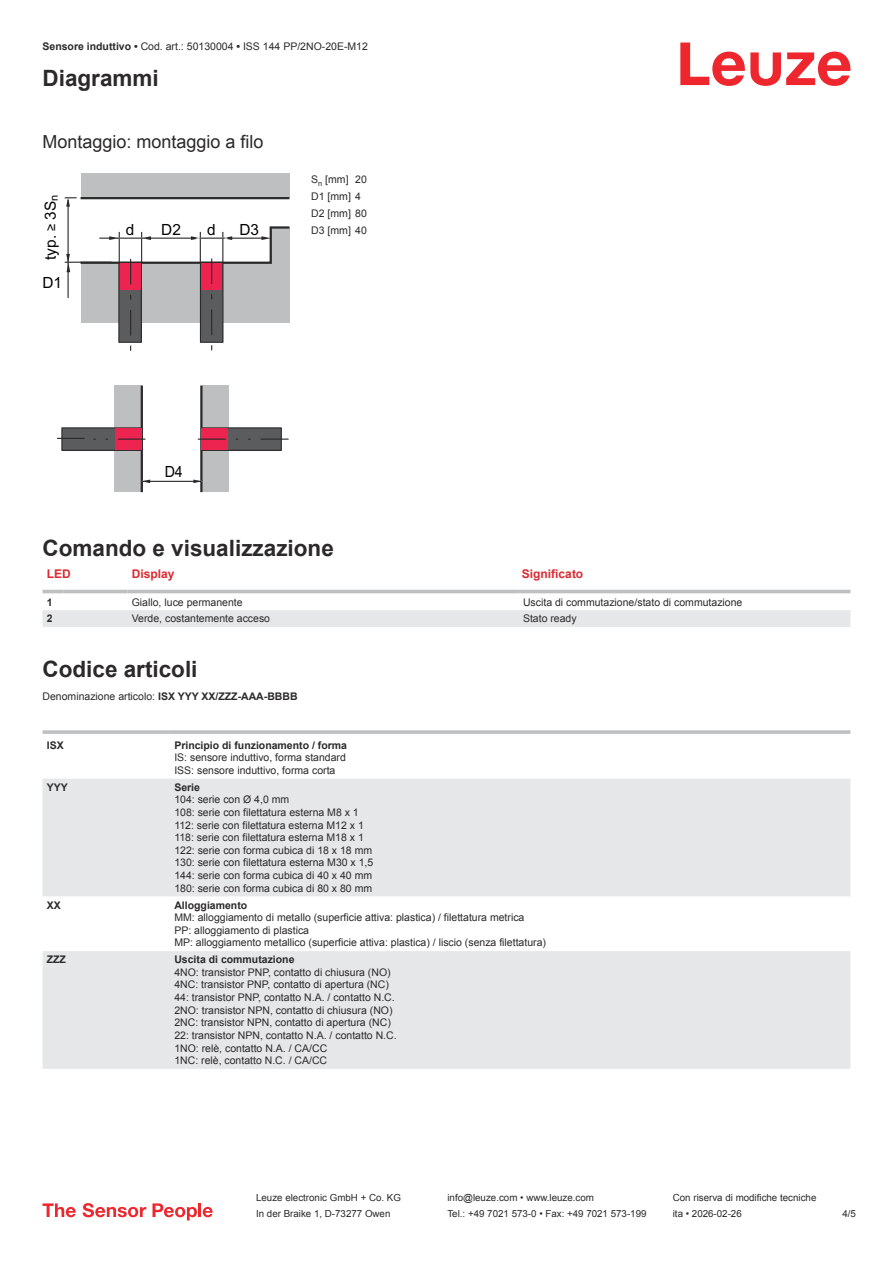
<style>
.page{position:relative;width:893px;height:1263px;background:#fff}
.page>*{position:absolute;margin:0;border:0;box-sizing:border-box;transform-origin:0 0}
.t1{font:700 22.5px "Arial";color:#2b292a}
.t2{font:18px "Arial";color:#2b292a}
.t3{font:15.45px "Arial";color:#040304}
.t4{font:15.45px "Arial";color:#040304;scale:.93 1}
.t5{font:700 12px "Arial";color:#db2a30}
.t6{font:10.95px "Arial";color:#040304}
.t7{font:10.5px/12.6px "Arial";color:#2b292a}
.t8{font:700 10.5px "Arial";color:#2b292a}
.t9{font:9.75px "Arial";color:#2b292a}
.s1{font-weight:700}
.s2{font-size:13.2px}
</style>
<div class="page">
<svg style="left:680px;top:43px;width:170px;height:43px"></svg>
<svg style="left:43px;top:589px;width:807px;height:38px"></svg>
<hr style="left:43px;top:590px;width:21px;height:3px;background:#bdbfc1">
<hr style="left:64px;top:590px;width:64px;height:3px;background:#bdbfc1">
<hr style="left:128px;top:590px;width:391px;height:3px;background:#bdbfc1">
<hr style="left:519px;top:590px;width:331px;height:3px;background:#bdbfc1">
<svg style="left:43px;top:779px;width:807px;height:290px;fill:#e6e7e9"></svg>
<svg style="left:43px;top:730px;width:127px;height:4px"></svg>
<svg style="left:170px;top:730px;width:680px;height:4px;background:#c3c5c7"></svg>
<svg style="left:43px;top:1203px;width:33px;height:14px"></svg>
<svg style="left:83px;top:1203px;width:63px;height:14px"></svg>
<svg style="left:153px;top:1203px;width:44px;height:17px"></svg>
<hr style="left:198px;top:1203px;width:3px;height:14px;background:#ed272d">
<svg style="left:203px;top:1207px;width:10px;height:10px"></svg>
<div style="left:81px;top:173px;width:208px;height:25px;background:#bdbfc1"></div>
<svg style="left:65px;top:197px;width:224px;height:154px"></svg>
<div style="left:114px;top:385px;width:27px;height:107px;background:#bdbfc1"></div>
<hr style="left:141px;top:385px;width:2px;height:107px;background:#2b292a">
<div style="left:62px;top:428px;width:80px;height:22px;background:#5b5c5e"></div>
<div style="left:61px;top:427px;width:81px;height:24px;border:1px solid #2b292a"></div>
<div style="left:202px;top:385px;width:27px;height:107px;background:#bdbfc1"></div>
<hr style="left:200px;top:385px;width:3px;height:107px;background:#2b292a">
<hr style="left:142px;top:481px;width:60px;height:1px;background:#2b292a">
<svg style="left:193px;top:479px;width:9px;height:4px"></svg>
<svg style="left:142px;top:479px;width:8px;height:4px"></svg>
<div style="left:201px;top:428px;width:80px;height:22px;background:#5b5c5e"></div>
<div style="left:201px;top:427px;width:81px;height:24px;border:1px solid #2b292a"></div>
<div style="left:115px;top:429px;width:26px;height:21px;background:#ed2350"></div>
<div style="left:202px;top:429px;width:26px;height:21px;background:#ed2350"></div>
<svg style="left:57px;top:438px;width:27px;height:1px"></svg>
<hr style="left:118px;top:438px;width:27px;height:2px;background:#2b292a">
<hr style="left:198px;top:438px;width:27px;height:2px;background:#2b292a">
<hr style="left:261px;top:438px;width:27px;height:2px;background:#2b292a">
<p class="t7" style="left:43px;top:41px;width:327px"><span class="s1">Sensore induttivo •</span> Cod. art.: 50130004 <span class="s1">•</span> ISS 144 PP/2NO-20E-M12</p>
<h1 class="t1" style="left:43px;top:70px;width:118px">Diagrammi</h1>
<h2 class="t2" style="left:43px;top:135px;width:223px">Montaggio: montaggio a filo</h2>
<p class="t6" style="left:50px;top:201px;width:8px;rotate:-90deg">n</p>
<h3 class="t3" style="left:44px;top:260px;width:60px;rotate:-90deg">typ. <span class="s2">≥</span> 3S</h3>
<h3 class="t3" style="left:43px;top:276px;width:21px">D1</h3>
<h3 class="t3" style="left:161px;top:224px;width:21px">D2</h3>
<h3 class="t3" style="left:239px;top:224px;width:21px">D3</h3>
<h3 class="t3" style="left:126px;top:224px;width:10px">d</h3>
<h3 class="t3" style="left:207px;top:224px;width:10px">d</h3>
<p class="t7" style="left:311px;top:172px;width:57px;line-height:17px">S<sub>n</sub> [mm] 20<br>D1 [mm] 4<br>D2 [mm] 80<br>D3 [mm] 40</p>
<h3 class="t4" style="left:165px;top:465px;width:21px">D4</h3>
<h1 class="t1" style="left:43px;top:539px;width:293px">Comando e visualizzazione</h1>
<p class="t5" style="left:47px;top:569px;width:25px">LED</p>
<p class="t5" style="left:132px;top:569px;width:44px">Display</p>
<p class="t5" style="left:522px;top:569px;width:63px">Significato</p>
<p class="t8" style="left:47px;top:598px;width:7px">1</p>
<p class="t7" style="left:132px;top:596px;width:112px">Giallo, luce permanente</p>
<p class="t7" style="left:523px;top:596px;width:221px">Uscita di commutazione/stato di commutazione</p>
<p class="t8" style="left:47px;top:615px;width:7px">2</p>
<p class="t7" style="left:132px;top:613px;width:140px">Verde, costantemente acceso</p>
<p class="t7" style="left:523px;top:613px;width:55px">Stato ready</p>
<h1 class="t1" style="left:43px;top:661px;width:157px">Codice articoli</h1>
<p class="t7" style="left:43px;top:691px;width:257px">Denominazione articolo: <span class="s1">ISX YYY XX/ZZZ-AAA-BBBB</span></p>
<p class="t8" style="left:47px;top:741px;width:18px">ISX</p>
<p class="t8" style="left:174px;top:741px;width:174px">Principio di funzionamento / forma</p>
<p class="t7" style="left:174px;top:752px;width:173px">IS: sensore induttivo, forma standard<br>ISS: sensore induttivo, forma corta</p>
<p class="t8" style="left:47px;top:783px;width:23px">YYY</p>
<p class="t8" style="left:174px;top:783px;width:27px">Serie</p>
<p class="t7" style="left:174px;top:794px;width:201px">104: serie con Ø 4,0 mm<br>108: serie con filettatura esterna M8 x 1<br>112: serie con filettatura esterna M12 x 1<br>118: serie con filettatura esterna M18 x 1<br>122: serie con forma cubica di 18 x 18 mm 130: serie con filettatura esterna M30 x 1,5<br>144: serie con forma cubica di 40 x 40 mm 180: serie con forma cubica di 80 x 80 mm</p>
<p class="t8" style="left:47px;top:901px;width:16px">XX</p>
<p class="t8" style="left:174px;top:901px;width:74px">Alloggiamento</p>
<p class="t7" style="left:174px;top:912px;width:373px">MM: alloggiamento di metallo (superficie attiva: plastica) / filettatura metrica<br>PP: alloggiamento di plastica<br>MP: alloggiamento metallico (superficie attiva: plastica) / liscio (senza filettatura)</p>
<p class="t8" style="left:47px;top:956px;width:21px">ZZZ</p>
<p class="t8" style="left:174px;top:956px;width:122px">Uscita di commutazione</p>
<p class="t7" style="left:174px;top:967px;width:224px">4NO: transistor PNP, contatto di chiusura (NO)<br>4NC: transistor PNP, contatto di apertura (NC)<br>44: transistor PNP, contatto N.A. / contatto N.C.<br>2NO: transistor NPN, contatto di chiusura (NO)<br>2NC: transistor NPN, contatto di apertura (NC)<br>22: transistor NPN, contatto N.A. / contatto N.C.<br>1NO: relè, contatto N.A. / CA/CC<br>1NC: relè, contatto N.C. / CA/CC</p>
<p class="t9" style="left:256px;top:1194px;width:146px">Leuze electronic GmbH + Co. KG</p>
<p class="t9" style="left:447px;top:1194px;width:148px">info@leuze.com • www.leuze.com</p>
<p class="t9" style="left:673px;top:1194px;width:145px">Con riserva di modifiche tecniche</p>
<p class="t9" style="left:256px;top:1210px;width:136px">In der Braike 1, D-73277 Owen</p>
<p class="t9" style="left:447px;top:1210px;width:201px">Tel.: +49 7021 573-0 • Fax: +49 7021 573-199</p>
<p class="t9" style="left:673px;top:1210px;width:70px">ita • 2026-02-26</p>
<p class="t9" style="left:842px;top:1210px;width:15px">4 /5</p>
</div>
